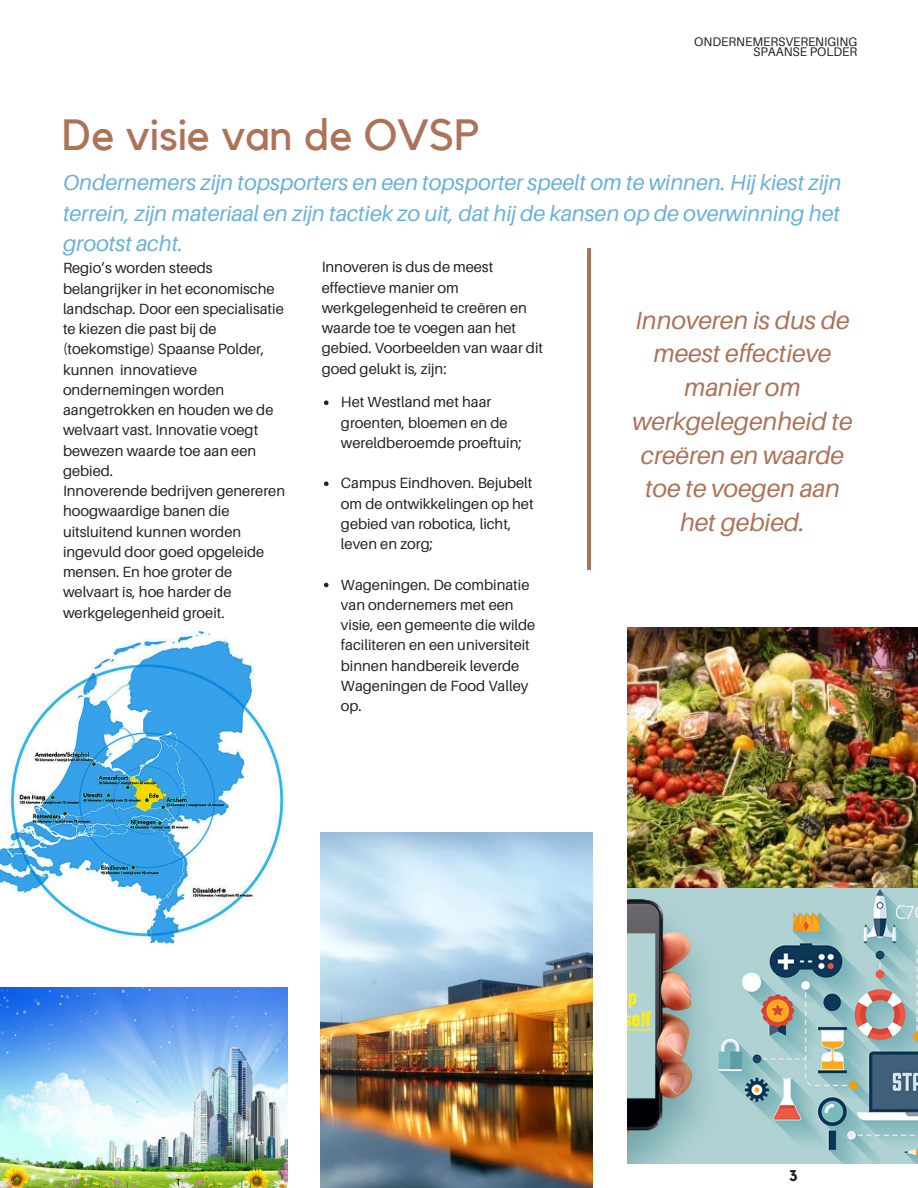
<style>
.page{position:relative;width:918px;height:1188px;background:#fff}
.page>*{position:absolute;margin:0;border:0;box-sizing:border-box;transform-origin:0 0}
.t1{font:43.65px "Kollektif";color:#ac7358}
.t2{font:italic 24.9px/33.8px "Aileron";color:#ac7358;text-align:center}
.t3{font:italic 21.75px/30.3px "Aileron";color:#69b1db;text-align:justify}
.t4{font:700 15.6px "Kollektif";color:#222}
.t5{font:14.85px/20.2px "Aileron";color:#222}
.t6{font:12.45px/10.2px "Aileron";color:#222;text-align:right}
</style>
<div class="page">
<hr style="left:587px;top:248px;width:4px;height:322px;background:#ac7358">
<img style="left:0;top:628px;width:285px;height:320px">
<img style="left:628px;top:628px;width:290px;height:535px">
<img style="left:321px;top:832px;width:272px;height:356px">
<img style="left:0;top:988px;width:288px;height:200px">
<svg style="left:324px;top:400px;width:4px;height:5px"></svg>
<svg style="left:324px;top:482px;width:4px;height:4px"></svg>
<svg style="left:324px;top:583px;width:4px;height:4px"></svg>
<h1 class="t1" style="left:62px;top:114px;width:419px">De visie van de OVSP</h1>
<p class="t6" style="left:694px;top:36px;width:165px">ONDERNEMERSVERENIGING<br>SPAANSE POLDER</p>
<h3 class="t3" style="left:63px;top:167px;width:780px">Ondernemers zijn topsporters en een topsporter speelt om te winnen. Hij kiest zijn terrein, zijn materiaal en zijn tactiek zo uit, dat hij de kansen op de overwinning het grootst acht.</h3>
<p class="t5" style="left:63px;top:258px;width:224px">Regio’s worden steeds belangrijker in het economische landschap. Door een specialisatie te kiezen die past bij de (toekomstige) Spaanse Polder, kunnen innovatieve ondernemingen worden aangetrokken en houden we de welvaart vast. Innovatie voegt bewezen waarde toe aan een gebied.<br>Innoverende bedrijven genereren hoogwaardige banen die uitsluitend kunnen worden ingevuld door goed opgeleide mensen. En hoe groter de welvaart is, hoe harder de werkgelegenheid groeit.</p>
<p class="t5" style="left:322px;top:257px;width:223px">Innoveren is dus de meest effectieve manier om werkgelegenheid te creëren en waarde toe te voegen aan het gebied. Voorbeelden van waar dit goed gelukt is, zijn:</p>
<p class="t5" style="left:341px;top:392px;width:182px">Het Westland met haar groenten, bloemen en de wereldberoemde proeftuin;</p>
<p class="t5" style="left:341px;top:473px;width:194px">Campus Eindhoven. Bejubelt om de ontwikkelingen op het gebied van robotica, licht, leven en zorg;</p>
<p class="t5" style="left:341px;top:574px;width:196px">Wageningen. De combinatie van ondernemers met een visie, een gemeente die wilde faciliteren en een universiteit binnen handbereik leverde<br>Wageningen de Food Valley op.</p>
<h2 class="t2" style="left:633px;top:302px;width:221px">Innoveren is dus de meest effectieve manier om werkgelegenheid te creëren en waarde toe te voegen aan het gebied.</h2>
<p class="t4" style="left:789px;top:1169px;width:10px">3</p>
</div>
